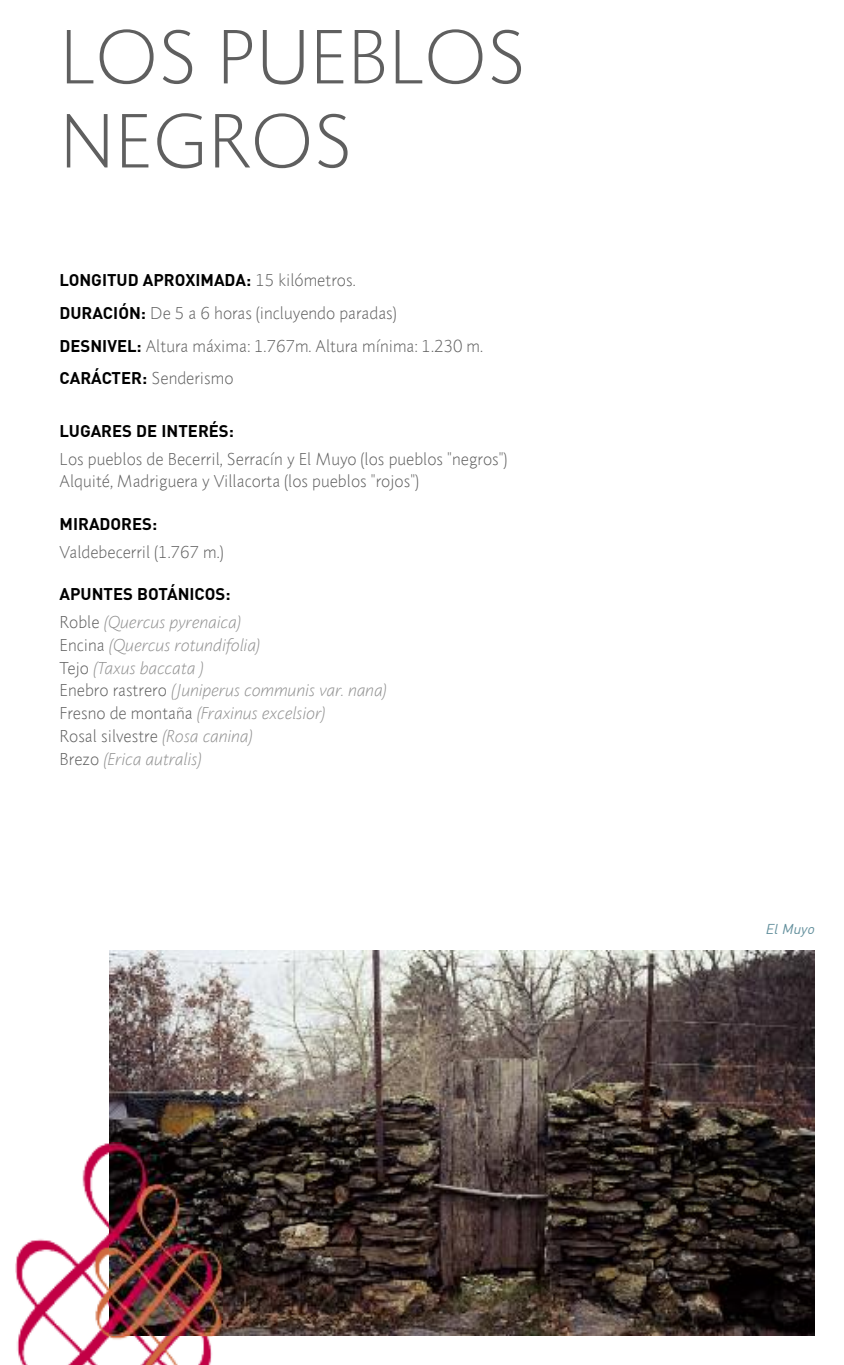
<style>
.page{position:relative;width:844px;height:1365px;background:#fff}
.page>*{position:absolute;margin:0;border:0;box-sizing:border-box;transform-origin:0 0}
.t1{font:73.5px/84px "Pragma ND Light";color:#5f5f5f}
.t2{font:16.62px/32.7px "Pragma ND Light";color:#5f5f5f}
.t3{font:italic 16.62px/22.8px "Pragma ND Light";color:#909090}
.t4{font:700 16.62px "DIN";color:#000}
.t5{font:italic 14px "DIN";color:#628f9c}
.s1{font-family:"Pragma ND Light";font-weight:400;color:#5f5f5f}
.s2{font-family:"DIN";font-weight:700;color:#000}
.s3{font-style:normal;color:#5f5f5f}
</style>
<div class="page">
<img style="left:109px;top:950px;width:705px;height:384px">
<img style="left:16px;top:1142px;width:206px;height:222px">
<h1 class="t1" style="left:60px;top:21px;width:469px">los pueblos negros</h1>
<p class="t4" style="left:60px;top:269px;width:297px">LONGITUD APROXIMADA: <span class="s1">15 kilómetros.</span></p>
<p class="t2" style="left:60px;top:298px;width:425px"><span class="s2">DURACIÓN:</span> de 5 a 6 horas (incluyendo paradas)<br><span class="s2">DESNIVEL:</span> altura máxima: 1.767m. altura mínima: 1.230 m.<br><span class="s2">CARÁCTER:</span> senderismo</p>
<p class="t4" style="left:60px;top:420px;width:176px">LUGARES DE INTERÉS:</p>
<p class="t2" style="left:60px;top:448px;width:449px;line-height:22.8px">los pueblos de becerril, serracín y el muyo (los pueblos "negros") alquité, madriguera y villacorta (los pueblos "rojos")</p>
<p class="t4" style="left:60px;top:513px;width:99px">MIRADORES:</p>
<p class="t2" style="left:60px;top:536px;width:165px">valdebecerril (1.767 m.)</p>
<p class="t4" style="left:60px;top:583px;width:172px">APUNTES BOTÁNICOS:</p>
<p class="t3" style="left:60px;top:612px;width:328px"><span class="s3">roble</span> (Quercus pyrenaica)<br><span class="s3">encina</span> (Quercus rotundifolia)<br><span class="s3">tejo</span> (Taxus baccata )<br><span class="s3">enebro rastrero</span> (Juniperus communis var. nana)<br><span class="s3">Fresno de montaña</span> (Fraxinus excelsior)<br><span class="s3">rosal silvestre</span> (Rosa canina)<br><span class="s3">brezo</span> (Erica autralis)</p>
<p class="t5" style="left:765px;top:920px;width:54px">El Muyo</p>
</div>
